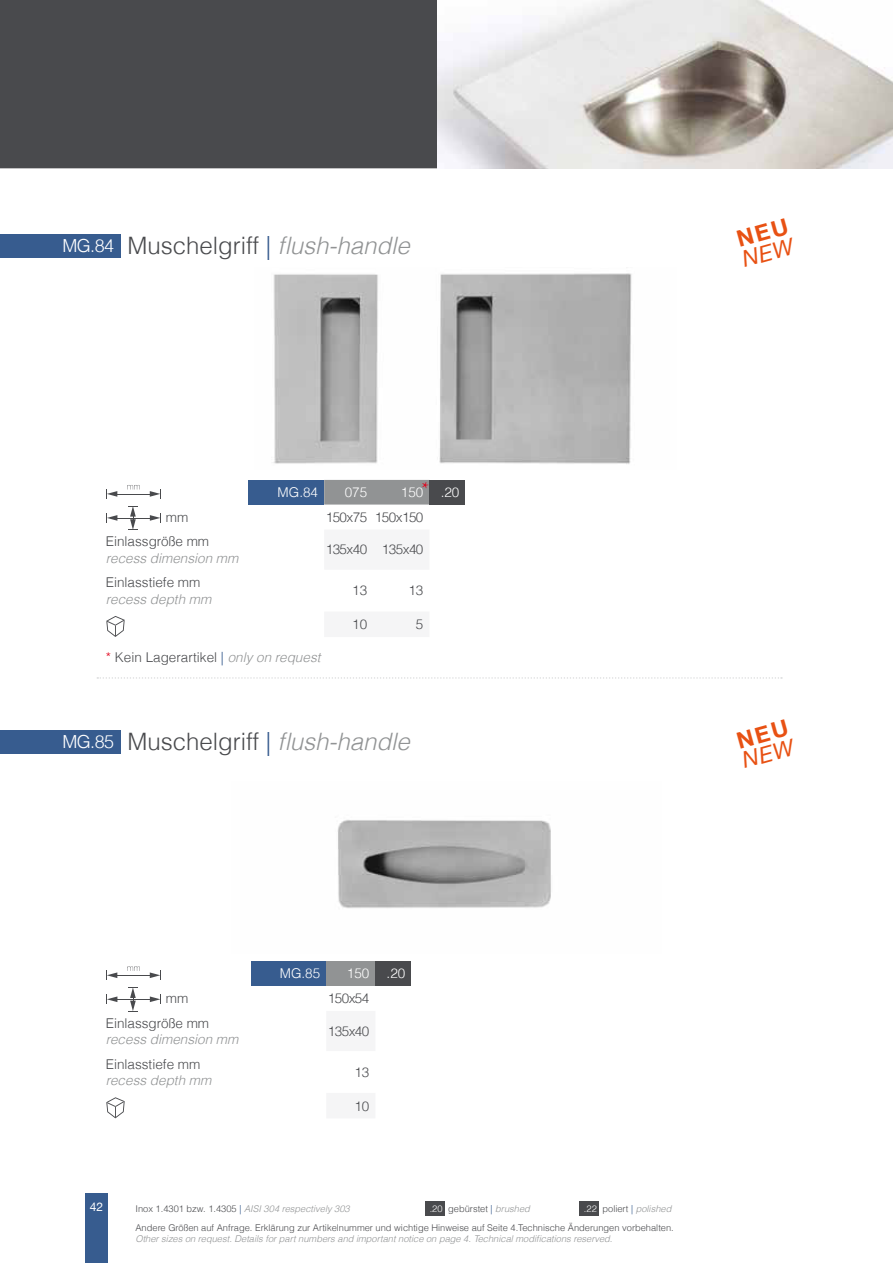
<style>
.page{position:relative;width:893px;height:1263px;background:#fff}
.page>*{position:absolute;margin:0;border:0;box-sizing:border-box;transform-origin:0 0}
.t1{font:300 24px "Helvetica";color:#494a4d}
.t2{font:300 18px "Helvetica";letter-spacing:-.03em;color:#fff}
.t3{font:18px "Minion Pro";color:#e2001a}
.t4{font:300 13.5px "Helvetica";color:#494a4d}
.t5{font:italic 300 13.5px "Helvetica";color:#919394}
.t6{font:300 13.5px "Helvetica";color:#fff}
.t7{font:300 13.5px "Helvetica";letter-spacing:-.04em;color:#494a4d}
.t8{font:12px "Helvetica Neue";color:#fff}
.t9{font:300 9.3px/19px "Helvetica";color:#494a4d}
.t10{font:italic 300 9.3px "Helvetica";color:#919394}
.s1{color:#375c8f}
.s2{font-style:italic;color:#919394}
.s3{color:#e2001a}
.s4{color:#fff}
.s5{font-style:normal;color:#fff}
.s6{font-style:normal;color:#494a4d}
.s7{font-style:normal;color:#375c8f}
</style>
<div class="page">
<div style="left:85px;top:1194px;width:23px;height:69px;background:#375c8f"></div>
<div style="left:425px;top:1201px;width:20px;height:14px;background:#494a4d"></div>
<div style="left:579px;top:1201px;width:20px;height:14px;background:#494a4d"></div>
<img style="left:273px;top:273px;width:359px;height:191px">
<img style="left:337px;top:820px;width:214px;height:88px">
<svg style="left:106px;top:616px;width:19px;height:21px"></svg>
<hr style="left:115px;top:493px;width:37px;height:1px;background:#494a4d">
<svg style="left:106px;top:489px;width:11px;height:9px"></svg>
<svg style="left:150px;top:489px;width:11px;height:9px"></svg>
<svg style="left:127px;top:485px;width:13px;height:4px"></svg>
<svg style="left:128px;top:506px;width:10px;height:24px"></svg>
<hr style="left:115px;top:517px;width:37px;height:1px;background:#494a4d">
<svg style="left:106px;top:513px;width:11px;height:10px"></svg>
<svg style="left:150px;top:513px;width:11px;height:10px"></svg>
<div style="left:249px;top:480px;width:75px;height:25px;background:#375c8f"></div>
<div style="left:324px;top:480px;width:105px;height:25px;background:#919394"></div>
<div style="left:429px;top:480px;width:36px;height:25px;background:#494a4d"></div>
<div style="left:0;top:234px;width:121px;height:23px;background:#375c8f"></div>
<div style="left:0;top:730px;width:121px;height:23px;background:#375c8f"></div>
<svg style="left:97px;top:677px;width:685px;height:2px"></svg>
<svg style="left:106px;top:1097px;width:19px;height:21px"></svg>
<hr style="left:115px;top:975px;width:37px;height:1px;background:#494a4d">
<svg style="left:106px;top:971px;width:11px;height:9px"></svg>
<svg style="left:150px;top:971px;width:11px;height:9px"></svg>
<svg style="left:127px;top:966px;width:13px;height:5px"></svg>
<svg style="left:128px;top:987px;width:10px;height:25px"></svg>
<hr style="left:115px;top:999px;width:37px;height:1px;background:#494a4d">
<svg style="left:106px;top:995px;width:11px;height:9px"></svg>
<svg style="left:150px;top:995px;width:11px;height:9px"></svg>
<div style="left:251px;top:961px;width:75px;height:25px;background:#375c8f"></div>
<div style="left:326px;top:961px;width:49px;height:25px;background:#919394"></div>
<div style="left:375px;top:961px;width:36px;height:25px;background:#494a4d"></div>
<div style="left:0;top:0;width:438px;height:168px;background:#494a4d"></div>
<img style="left:438px;top:0;width:455px;height:168px">
<h2 class="t2" style="left:62px;top:236px;width:53px">MG.84</h2>
<h1 class="t1" style="left:128px;top:233px;width:284px">Muschelgriff <span class="s1">|</span> <span class="s2">lush-handle</span></h1>
<h2 class="t3" style="left:422px;top:477px;width:9px">*</h2>
<h3 class="t6" style="left:278px;top:485px;width:42px">MG.84</h3>
<h3 class="t6" style="left:345px;top:485px;width:24px">075</h3>
<h3 class="t6" style="left:401px;top:485px;width:24px">150</h3>
<h3 class="t6" style="left:441px;top:485px;width:20px">.20</h3>
<h3 class="t4" style="left:166px;top:510px;width:24px">mm</h3>
<h3 class="t7" style="left:326px;top:510px;width:99px">150x75 150x150</h3>
<h3 class="t4" style="left:106px;top:534px;width:105px">Einlassgröße mm</h3>
<h3 class="t5" style="left:106px;top:552px;width:134px">recess dimension mm</h3>
<h3 class="t7" style="left:326px;top:542px;width:99px">135x40 135x40</h3>
<h3 class="t4" style="left:106px;top:575px;width:96px">Einlasstiefe mm</h3>
<h3 class="t5" style="left:106px;top:593px;width:107px">recess depth mm</h3>
<h3 class="t4" style="left:106px;top:650px;width:216px"><span class="s3">*</span> Kein Lagerartikel <span class="s1">|</span> <span class="s2">only on request</span></h3>
<h3 class="t4" style="left:352px;top:583px;width:17px">13</h3>
<h3 class="t4" style="left:408px;top:583px;width:17px">13</h3>
<h3 class="t4" style="left:352px;top:617px;width:17px">10</h3>
<h3 class="t4" style="left:416px;top:617px;width:9px">5</h3>
<h2 class="t2" style="left:62px;top:732px;width:53px">MG.85</h2>
<h1 class="t1" style="left:128px;top:729px;width:284px">Muschelgriff <span class="s1">|</span> <span class="s2">lush-handle</span></h1>
<h3 class="t6" style="left:280px;top:966px;width:42px">MG.85</h3>
<h3 class="t6" style="left:347px;top:966px;width:24px">150</h3>
<h3 class="t6" style="left:387px;top:966px;width:20px">.20</h3>
<h3 class="t4" style="left:166px;top:991px;width:24px">mm</h3>
<h3 class="t4" style="left:328px;top:991px;width:43px">150x54</h3>
<h3 class="t4" style="left:106px;top:1016px;width:105px">Einlassgröße mm</h3>
<h3 class="t5" style="left:106px;top:1034px;width:134px">recess dimension mm</h3>
<h3 class="t4" style="left:328px;top:1024px;width:43px">135x40</h3>
<h3 class="t4" style="left:106px;top:1057px;width:96px">Einlasstiefe mm</h3>
<h3 class="t5" style="left:106px;top:1075px;width:107px">recess depth mm</h3>
<h3 class="t4" style="left:354px;top:1065px;width:17px">13</h3>
<h3 class="t4" style="left:354px;top:1098px;width:17px">10</h3>
<p class="t8" style="left:90px;top:1200px;width:15px">42</p>
<p class="t9" style="left:135px;top:1199px;width:540px">Inox 1.4301 bzw. 1.4305 <span class="s1">|</span> <span class="s2">AISI 304 respectively 303<br></span>Andere Größen auf Anfrage. Erklärung zur Artikelnummer und wichtige Hinweise auf Seite 4.Technische Änderungen vorbehalten.</p>
<p class="t10" style="left:135px;top:1232px;width:479px">Other sizes on request. Details for part numbers and important notice on page 4. Technical modiications reserved.</p>
<p class="t9" style="left:430px;top:1199px;width:102px"><span class="s4">.20</span> gebürstet <span class="s1">|</span> <span class="s2">brushed</span></p>
<p class="t10" style="left:584px;top:1205px;width:89px"><span class="s5">.22</span> <span class="s6">poliert</span> <span class="s7">|</span> polished</p>
</div>
